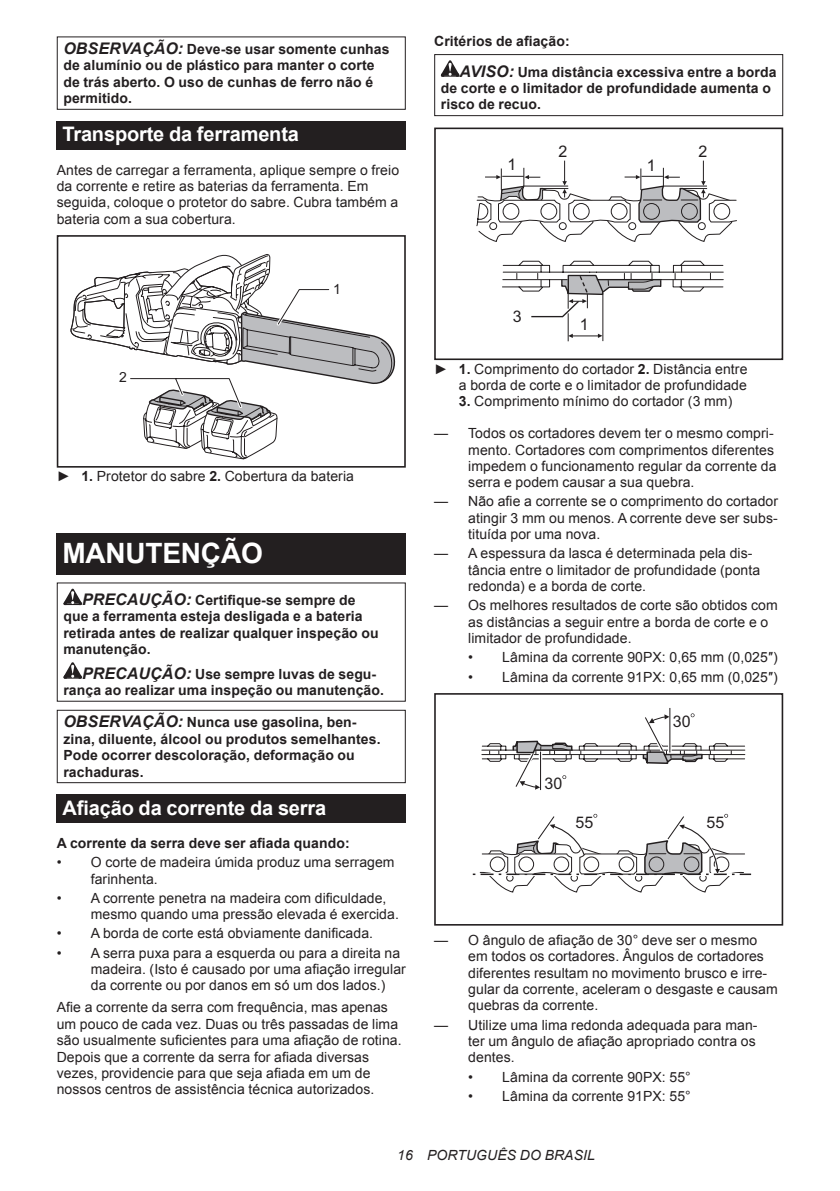
<style>
.page{position:relative;width:840px;height:1191px;background:#fff}
.page>*{position:absolute;margin:0;border:0;box-sizing:border-box;transform-origin:0 0}
.t1{font:700 28px "Arial";letter-spacing:-.01em;color:#fff}
.t2{font:700 20px "Arial";letter-spacing:-.01em;color:#fff}
.t3{font:16px "Arial";color:#231f20}
.t4{font:14px/16.4px "Arial";letter-spacing:.005em;color:#231f20}
.t5{font:700 14px/16.4px "Arial";letter-spacing:.005em;color:#231f20}
.t6{font:italic 14px "Arial";letter-spacing:.005em;color:#231f20}
.s1{font-style:italic;font-size:16px}
.s2{font-weight:700}
</style>
<div class="page">
<div style="left:57px;top:36px;width:348px;height:74px;border:1px solid #231f20"></div>
<div style="left:57px;top:121px;width:348px;height:29px;background:#231f20"></div>
<div style="left:57px;top:235px;width:348px;height:232px;border:2px solid #231f20"></div>
<svg style="left:70px;top:254px;width:325px;height:205px"></svg>
<div style="left:57px;top:533px;width:348px;height:41px;background:#231f20"></div>
<svg style="left:63px;top:588px;width:19px;height:17px"></svg>
<svg style="left:63px;top:662px;width:19px;height:16px"></svg>
<div style="left:57px;top:710px;width:348px;height:73px;border:1px solid #231f20"></div>
<div style="left:57px;top:794px;width:348px;height:29px;background:#231f20"></div>
<svg style="left:440px;top:60px;width:19px;height:17px"></svg>
<div style="left:434px;top:54px;width:348px;height:62px;border:1px solid #231f20"></div>
<div style="left:434px;top:128px;width:348px;height:232px;border:2px solid #231f20"></div>
<svg style="left:476px;top:161px;width:261px;height:180px"></svg>
<div style="left:434px;top:693px;width:348px;height:232px;border:2px solid #231f20"></div>
<hr style="left:669px;top:708px;width:1px;height:44px;background:#231f20">
<svg style="left:481px;top:713px;width:264px;height:77px"></svg>
<svg style="left:472px;top:814px;width:278px;height:79px"></svg>
<p class="t5" style="left:63px;top:41px;width:327px"><span class="s1">OBSERVAÇÃO:</span> Deve-se usar somente cunhas de alumínio ou de plástico para manter o corte de trás aberto. O uso de cunhas de ferro não é permitido.</p>
<h2 class="t2" style="left:62px;top:121px;width:238px">Transporte da ferramenta</h2>
<p class="t4" style="left:57px;top:162px;width:344px">Antes de carregar a ferramenta, aplique sempre o freio da corrente e retire as baterias da ferramenta. Em seguida, coloque o protetor do sabre. Cubra também a bateria com a sua cobertura.</p>
<p class="t4" style="left:119px;top:369px;width:9px">2</p>
<p class="t4" style="left:333px;top:281px;width:9px">1</p>
<p class="t4" style="left:57px;top:468px;width:298px">► <span class="s2">1.</span> Protetor do sabre <span class="s2">2.</span> Cobertura da bateria</p>
<h1 class="t1" style="left:62px;top:534px;width:202px">MANUTENÇÃO</h1>
<p class="t5" style="left:63px;top:592px;width:316px;text-indent:19px"><span class="s1">PRECAUÇÃO:</span> Certifique-se sempre de que a ferramenta esteja desligada e a bateria retirada antes de realizar qualquer inspeção ou manutenção.</p>
<p class="t5" style="left:63px;top:666px;width:322px;text-indent:19px"><span class="s1">PRECAUÇÃO:</span> Use sempre luvas de segu&shy;rança ao realizar uma inspeção ou manutenção.</p>
<p class="t5" style="left:63px;top:714px;width:318px"><span class="s1">OBSERVAÇÃO:</span> Nunca use gasolina, ben&shy;zina, diluente, álcool ou produtos semelhantes.<br>Pode ocorrer descoloração, deformação ou rachaduras.</p>
<h2 class="t2" style="left:62px;top:794px;width:265px">Afiação da corrente da serra</h2>
<p class="t5" style="left:57px;top:835px;width:294px">A corrente da serra deve ser afiada quando:</p>
<p class="t4" style="left:91px;top:854px;width:305px;text-indent:-34px">• O corte de madeira úmida produz uma serragem farinhenta.</p>
<p class="t4" style="left:91px;top:889px;width:309px;text-indent:-34px">• A corrente penetra na madeira com dificuldade, mesmo quando uma pressão elevada é exercida.</p>
<p class="t4" style="left:57px;top:925px;width:318px">• A borda de corte está obviamente danificada.</p>
<p class="t4" style="left:91px;top:944px;width:316px;text-indent:-34px">• A serra puxa para a esquerda ou para a direita na madeira. (Isto é causado por uma afiação irregular da corrente ou por danos em só um dos lados.)</p>
<p class="t4" style="left:57px;top:999px;width:346px">Afie a corrente da serra com frequência, mas apenas um pouco de cada vez. Duas ou três passadas de lima são usualmente suficientes para uma afiação de rotina.<br>Depois que a corrente da serra for afiada diversas vezes, providencie para que seja afiada em um de nossos centros de assistência técnica autorizados.</p>
<p class="t5" style="left:459px;top:26px;width:318px;line-height:30.6px;text-indent:-25px">Critérios de afiação:<br><span class="s1">AVISO:</span> Uma distância excessiva entre a borda</p>
<p class="t5" style="left:440px;top:80px;width:331px">de corte e o limitador de profundidade aumenta o risco de recuo.</p>
<p class="t3" style="left:558px;top:140px;width:10px">2</p>
<p class="t3" style="left:698px;top:140px;width:10px">2</p>
<p class="t3" style="left:507px;top:154px;width:10px">1</p>
<p class="t3" style="left:646px;top:155px;width:10px">1</p>
<p class="t3" style="left:512px;top:306px;width:10px">3</p>
<p class="t3" style="left:579px;top:314px;width:10px">1</p>
<p class="t4" style="left:434px;top:360px;width:314px;text-align:right">► <span class="s2">1.</span> Comprimento do cortador <span class="s2">2.</span> Distância entre a borda de corte e o limitador de profundidade</p>
<p class="t4" style="left:458px;top:393px;width:275px"><span class="s2">3.</span> Comprimento mínimo do cortador (3 mm)</p>
<p class="t4" style="left:468px;top:425px;width:309px;text-indent:-34px">— Todos os cortadores devem ter o mesmo compri&shy;mento. Cortadores com comprimentos diferentes impedem o funcionamento regular da corrente da serra e podem causar a sua quebra.</p>
<p class="t4" style="left:468px;top:493px;width:311px;text-align:justify;text-indent:-34px">— Não afie a corrente se o comprimento do cortador atingir 3 mm ou menos. A corrente deve ser subs&shy;tituída por uma nova.</p>
<p class="t4" style="left:468px;top:545px;width:293px;text-indent:-34px">— A espessura da lasca é determinada pela dis&shy;tância entre o limitador de profundidade (ponta redonda) e a borda de corte.</p>
<p class="t4" style="left:468px;top:597px;width:311px;text-indent:-34px">— Os melhores resultados de corte são obtidos com as distâncias a seguir entre a borda de corte e o limitador de profundidade.</p>
<p class="t4" style="left:468px;top:649px;width:311px">• Lâmina da corrente 90PX: 0,65 mm (0,025″)</p>
<p class="t4" style="left:468px;top:668px;width:311px">• Lâmina da corrente 91PX: 0,65 mm (0,025″)</p>
<p class="t3" style="left:672px;top:711px;width:19px">30</p>
<p class="t3" style="left:544px;top:773px;width:19px">30</p>
<p class="t3" style="left:575px;top:811px;width:19px">55</p>
<p class="t3" style="left:706px;top:811px;width:19px">55</p>
<p class="t4" style="left:468px;top:932px;width:311px;text-indent:-34px">— O ângulo de afiação de 30° deve ser o mesmo em todos os cortadores. Ângulos de cortadores diferentes resultam no movimento brusco e irre&shy;gular da corrente, aceleram o desgaste e causam quebras da corrente.</p>
<p class="t4" style="left:468px;top:1016px;width:291px;text-indent:-34px">— Utilize uma lima redonda adequada para man&shy;ter um ângulo de afiação apropriado contra os dentes.</p>
<p class="t4" style="left:468px;top:1068px;width:224px">• Lâmina da corrente 90PX: 55°</p>
<p class="t4" style="left:468px;top:1087px;width:224px">• Lâmina da corrente 91PX: 55°</p>
<p class="t6" style="left:397px;top:1146px;width:199px">16 PORTUGUÊS DO BRASIL</p>
</div>
